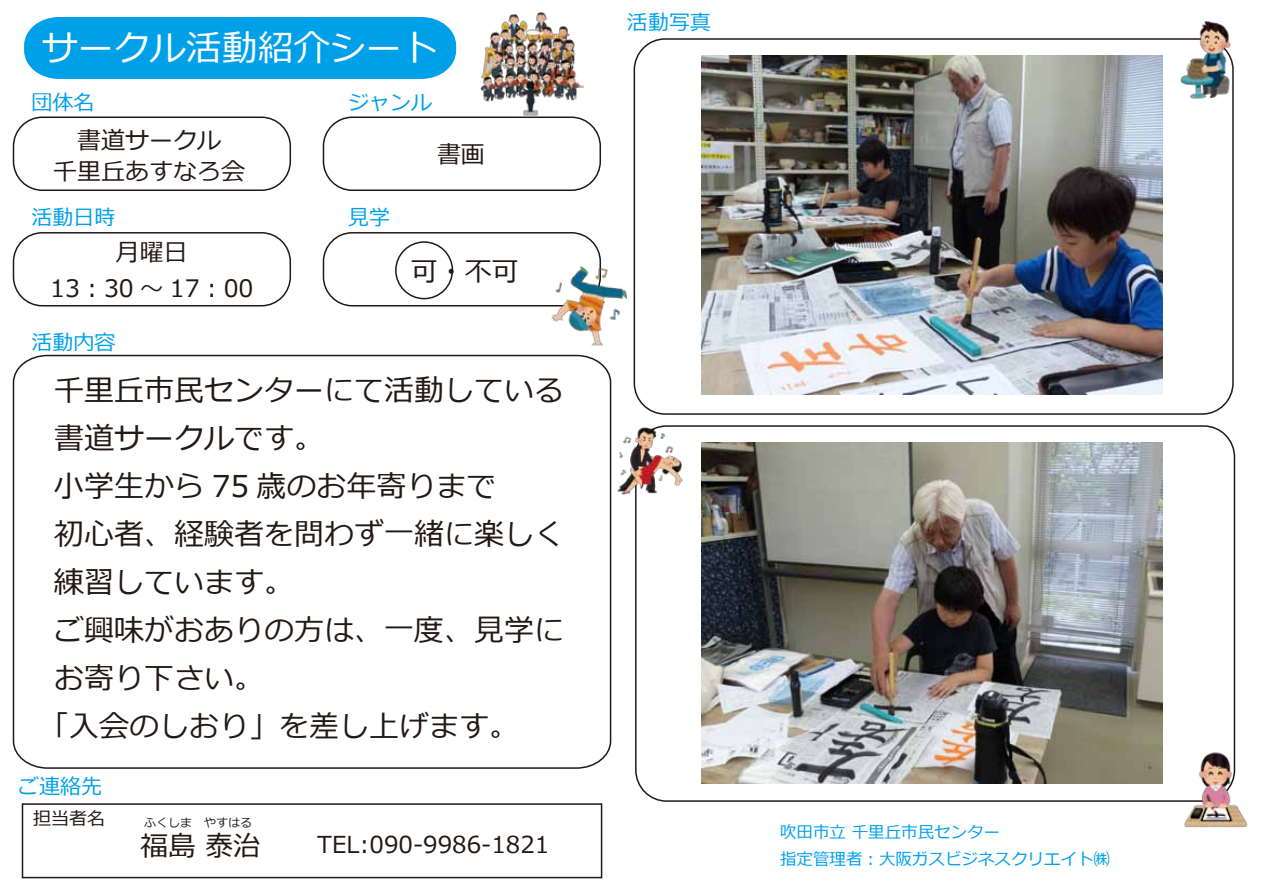
<style>
.page{position:relative;width:1263px;height:893px;background:#fff}
.page>*{position:absolute;margin:0;border:0;box-sizing:border-box;transform-origin:0 0}
.t1{font:36px "Meiryo";color:#fff}
.t2{font:30px "Meiryo";color:#221815}
.t3{font:27.6px "Meiryo";color:#221815}
.t4{font:27px "Meiryo";color:#221815}
.t5{font:24px/36px "Meiryo";color:#221815;text-align:center}
.t6{font:23.4px "Meiryo";color:#221815}
.t7{font:21px "Meiryo";color:#00a0e9}
.t8{font:18px "Meiryo";color:#221815}
.t9{font:16.5px/27px "Meiryo";color:#00a0e9}
.t10{font:12px "Meiryo";color:#221815}
</style>
<div class="page">
<img style="left:480px;top:12px;width:104px;height:104px">
<div style="left:24px;top:17px;width:433px;height:62px;background:#00a0e9"></div>
<div style="left:13px;top:117px;width:278px;height:74px;border:2px solid #221815;border-radius:29px"></div>
<div style="left:323px;top:117px;width:278px;height:74px;border:2px solid #221815;border-radius:29px"></div>
<div style="left:13px;top:232px;width:278px;height:74px;border:2px solid #221815;border-radius:29px"></div>
<div style="left:323px;top:232px;width:278px;height:74px;border:2px solid #221815;border-radius:29px"></div>
<svg style="left:12px;top:354px;width:600px;height:415px"></svg>
<div style="left:635px;top:425px;width:600px;height:377px;border:2px solid #221815;border-radius:31px"></div>
<img style="left:617px;top:426px;width:68px;height:71px">
<img style="left:1178px;top:748px;width:70px;height:80px">
<img style="left:552px;top:265px;width:75px;height:81px">
<div style="left:22px;top:803px;width:580px;height:75px;border:2px solid #221815"></div>
<div style="left:634px;top:38px;width:600px;height:377px;border:2px solid #221815;border-radius:31px"></div>
<div style="left:395px;top:241px;width:58px;height:58px;border:2px solid #221815;border-radius:50%"></div>
<img style="left:702px;top:56px;width:460px;height:338px">
<img style="left:702px;top:442px;width:460px;height:342px">
<img style="left:1179px;top:21px;width:54px;height:80px">
<p class="t1" style="left:42px;top:23px;width:398px">サークル活動紹介シート</p>
<p class="t7" style="left:32px;top:87px;width:64px">団体名</p>
<p class="t7" style="left:348px;top:87px;width:86px">ジャンル</p>
<p class="t5" style="left:53px;top:125px;width:193px;line-height:31.5px">書道サークル<br>千里丘あすなろ会</p>
<p class="t7" style="left:32px;top:203px;width:85px">活動日時</p>
<p class="t7" style="left:348px;top:203px;width:43px">見学</p>
<p class="t5" style="left:50px;top:236px;width:205px">月曜日<br>13：30 ～ 17：00</p>
<p class="t7" style="left:32px;top:327px;width:85px">活動内容</p>
<p class="t5" style="left:437px;top:137px;width:49px">書画</p>
<p class="t4" style="left:411px;top:252px;width:109px">可・不可</p>
<p class="t2" style="left:54px;top:369px;width:512px">千里丘市民センターにて活動している</p>
<p class="t2" style="left:54px;top:417px;width:271px">書道サークルです。</p>
<p class="t2" style="left:54px;top:465px;width:444px">小学生から 75 歳のお年寄りまで</p>
<p class="t2" style="left:54px;top:513px;width:512px">初心者、経験者を問わず一緒に楽しく</p>
<p class="t2" style="left:54px;top:561px;width:241px">練習しています。</p>
<p class="t2" style="left:54px;top:609px;width:512px">ご興味がおありの方は、一度、見学に</p>
<p class="t2" style="left:54px;top:657px;width:211px">お寄り下さい。</p>
<p class="t2" style="left:39px;top:705px;width:482px">「入会のしおり」を差し上げます。</p>
<p class="t7" style="left:627px;top:8px;width:85px">活動写真</p>
<p class="t7" style="left:18px;top:771px;width:85px">ご連絡先</p>
<p class="t8" style="left:33px;top:806px;width:73px">担当者名</p>
<p class="t10" style="left:144px;top:815px;width:109px">ふくしま　やすはる</p>
<p class="t3" style="left:141px;top:827px;width:122px">福島 泰治</p>
<p class="t6" style="left:317px;top:828px;width:234px">TEL:090-9986-1821</p>
<p class="t9" style="left:780px;top:819px;width:331px">吹田市立 千里丘市民センター<br>指定管理者：大阪ガスビジネスクリエイト㈱</p>
</div>
